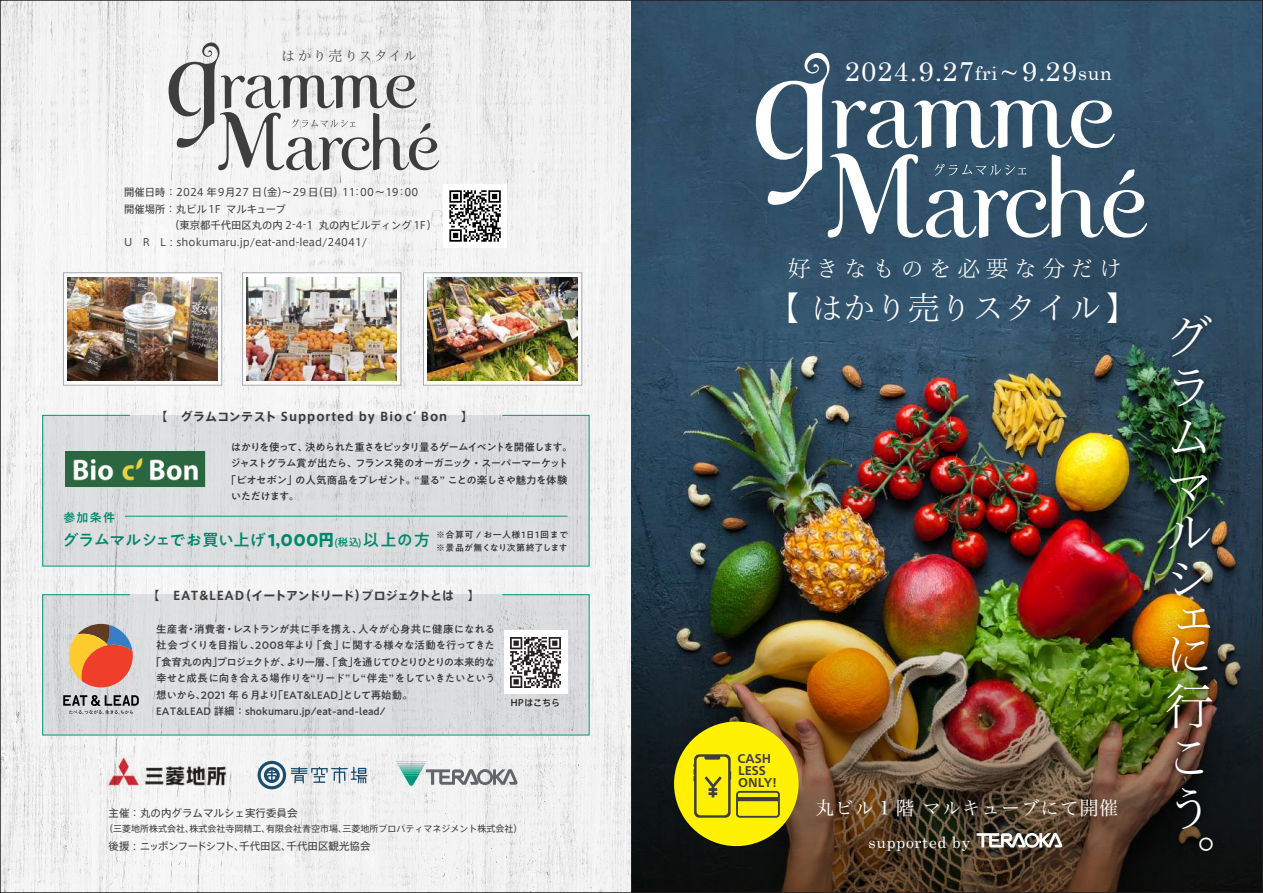
<style>
.page{position:relative;width:1263px;height:893px;background:#fff}
.page>*{position:absolute;margin:0;border:0;box-sizing:border-box;transform-origin:0 0}
.t1{font:49.35px/48.6px "Hira Min Pro W2";color:#fff}
.t2{font:32.4px "Hira Min Pro W2";color:#fff}
.t3{font:27.3px "Century";letter-spacing:.04em;color:#fff}
.t4{font:22.8px "Hira Min Pro W2";letter-spacing:.24em;color:#fff}
.t5{font:18.75px "Hira Min Pro W3";letter-spacing:.05em;color:#fff}
.t6{font:500 16.35px "PA1 Gothic Std";letter-spacing:-.02em;color:#009778}
.t7{font:15.6px "Century Schoolbook";letter-spacing:.05em;color:#fff}
.t8{font:13.95px "Hira Min Pro W2";letter-spacing:.1em;color:#3e3e3f}
.t9{font:700 12.75px/12.1px "Frutiger Neue LT Pro";color:#3e3e3f}
.t10{font:700 12px "Axis Std";letter-spacing:.08em;color:#3e3e3f}
.t11{font:700 12px "Axis Std";letter-spacing:-.02em;color:#3e3e3f}
.t12{font:500 12px "PA1 Gothic Std";color:#009778}
.t13{font:500 10.5px "PA1 Gothic Std";letter-spacing:-.045em;color:#3e3e3f}
.t14{font:500 10.5px "PA1 Gothic Std";color:#3e3e3f}
.t15{font:10.5px "Axis Std";color:#3e3e3f}
.t16{font:500 10.5px "PA1 Gothic Std";letter-spacing:-.115em;color:#3e3e3f}
.t17{font:500 10.5px "PA1 Gothic Std";letter-spacing:-.095em;color:#3e3e3f}
.t18{font:500 10.5px "PA1 Gothic Std";letter-spacing:-.01em;color:#3e3e3f}
.t19{font:500 10.5px "PA1 Gothic Std";letter-spacing:-.08em;color:#3e3e3f}
.t20{font:500 10.5px "PA1 Gothic Std";letter-spacing:-.005em;color:#3e3e3f}
.t21{font:10.35px/16.5px "Axis Std";color:#3e3e3f}
.t22{font:9px "Axis Std";color:#3e3e3f}
.t23{font:500 9px/13.5px "PA1 Gothic Std";letter-spacing:.025em;color:#3e3e3f}
.t24{font:500 9px "Axis Std";color:#231f20}
.s1{font-weight:700}
.s2{font-size:10.35px}
.s3{font-size:19.2px}
</style>
<div class="page">
<img style="left:3px;top:3px;width:1257px;height:887px">
<img style="left:633px;top:600px;width:627px;height:290px">
<div style="left:242px;top:272px;width:159px;height:114px;background:#fff;border:1px solid #a8a9ad"></div>
<div style="left:63px;top:272px;width:159px;height:114px;background:#fff;border:1px solid #a8a9ad"></div>
<div style="left:423px;top:272px;width:159px;height:114px;background:#fff;border:1px solid #a8a9ad"></div>
<svg style="left:168px;top:42px;width:271px;height:129px"></svg>
<img style="left:107px;top:756px;width:120px;height:32px">
<svg style="left:42px;top:594px;width:548px;height:142px;background:#d4d3d2"></svg>
<svg style="left:42px;top:415px;width:548px;height:152px;background:#d7dadb"></svg>
<svg style="left:396px;top:762px;width:122px;height:24px"></svg>
<svg style="left:258px;top:761px;width:109px;height:28px"></svg>
<hr style="left:125px;top:516px;width:443px;height:1px;background:#009778">
<svg style="left:667px;top:714px;width:139px;height:139px;background:#ab9e10"></svg>
<svg style="left:976px;top:833px;width:87px;height:15px"></svg>
<img style="left:1152px;top:298px;width:75px;height:577px">
<svg style="left:756px;top:52px;width:391px;height:186px"></svg>
<img style="left:247px;top:277px;width:150px;height:104px">
<img style="left:68px;top:277px;width:149px;height:104px">
<img style="left:428px;top:277px;width:149px;height:104px">
<img style="left:62px;top:448px;width:146px;height:41px">
<img style="left:504px;top:630px;width:64px;height:64px">
<div style="left:443px;top:184px;width:64px;height:64px;background:#fff"></div>
<svg style="left:449px;top:190px;width:52px;height:52px"></svg>
<h3 class="t8" style="left:281px;top:44px;width:137px">はかり売りスタイル</h3>
<p class="t21" style="left:124px;top:183px;width:314px">開催日時：2024 年9月27 日（金）～29 日（日）11：00～19：00<br>開催場所：丸ビル1F マルキューブ<br>　　　　（東京都千代田区丸の内 2-4-1 丸の内ビルディング1F）U　R　L：shokumaru.jp/eat-and-lead/24041/</p>
<p class="t10" style="left:155px;top:408px;width:319px">【　グラムコンテスト Supported by Bio c’Bon　】</p>
<p class="t12" style="left:63px;top:510px;width:53px">参加条件</p>
<p class="t17" style="left:231px;top:440px;width:343px">はかりを使って、決められた重さをピッタリ量るゲームイベントを開催します。</p>
<p class="t19" style="left:230px;top:457px;width:340px">ジャストグラム賞が出たら、フランス発のオーガニック・スーパーマーケット</p>
<p class="t13" style="left:226px;top:473px;width:343px">「ビオセボン」の人気商品をプレゼント。“量る” ことの楽しさや魅力を体験</p>
<p class="t13" style="left:231px;top:490px;width:70px">いただけます。</p>
<h3 class="t6" style="left:62px;top:530px;width:369px">グラムマルシェでお買い上げ<span class="s1">1,000円</span><span class="s2">(税込)</span>以上の方</h3>
<p class="t23" style="left:436px;top:528px;width:134px">※合算可 / お一人様1日1回まで※景品が無くなり次第終了します</p>
<p class="t11" style="left:147px;top:587px;width:334px">【　EAT&amp;LEAD（イートアンドリード）プロジェクトとは　】</p>
<p class="t20" style="left:156px;top:623px;width:340px">生産者・消費者・レストランが共に手を携え、人々が心身共に健康になれる</p>
<p class="t18" style="left:156px;top:639px;width:340px">社会づくりを目指し、2008年より「食」に関する様々な活動を行ってきた</p>
<p class="t16" style="left:151px;top:656px;width:346px">「食育丸の内」プロジェクトが、より一層、「食」を通じてひとりひとりの本来的な</p>
<p class="t13" style="left:156px;top:672px;width:341px">幸せと成長に向き合える場作りを“リード”し“伴走”をしていきたいという</p>
<p class="t14" style="left:156px;top:689px;width:258px">想いから、2021 年 6 月より「EAT&amp;LEAD」として再始動。</p>
<p class="t14" style="left:156px;top:705px;width:231px">EAT&amp;LEAD 詳細： shokumaru.jp/eat-and-lead/</p>
<p class="t24" style="left:510px;top:696px;width:51px">HPはこちら</p>
<p class="t15" style="left:109px;top:805px;width:190px">主催：丸の内グラムマルシェ実行委員会</p>
<p class="t22" style="left:104px;top:822px;width:420px">（三菱地所株式会社、株式会社寺岡精工、有限会社青空市場、三菱地所プロパティマネジメント株式会社）</p>
<p class="t15" style="left:109px;top:838px;width:263px">後援：ニッポンフードシフト、千代田区、千代田区観光協会</p>
<h3 class="t3" style="left:845px;top:49px;width:269px">2024.9.27<span class="s3">fri</span> 9.29<span class="s3">sun</span></h3>
<h3 class="t4" style="left:788px;top:249px;width:336px">好きなものを必要な分だけ</h3>
<h2 class="t2" style="left:768px;top:280px;width:371px">【 はかり売りスタイル】</h2>
<p class="t9" style="left:738px;top:752px;width:41px">CASH<br>LESS<br>ONLY!</p>
<h3 class="t5" style="left:815px;top:792px;width:304px">丸ビル 1 階 マルキューブにて開催</h3>
<h3 class="t7" style="left:869px;top:829px;width:103px">supported by</h3>
<h1 class="t1" style="left:1165px;top:307px;width:48px">グラムマルシ</h1>
<h1 class="t1" style="left:1165px;top:591px;width:47px">ェ</h1>
<h1 class="t1" style="left:1165px;top:625px;width:49px;line-height:51.3px">に行こう。</h1>
</div>
